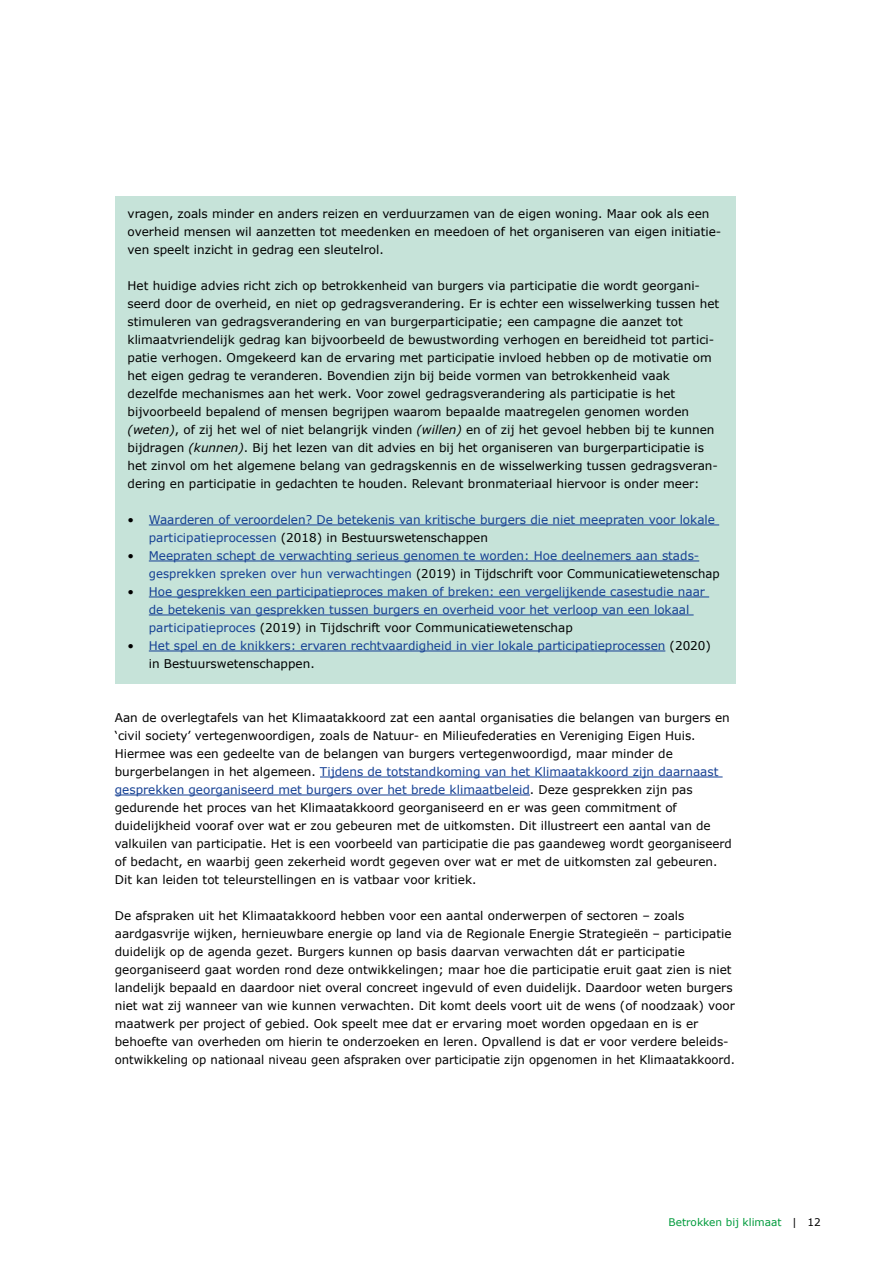
<style>
.page{position:relative;width:893px;height:1263px;background:#fff}
.page>*{position:absolute;margin:0;border:0;box-sizing:border-box;transform-origin:0 0}
.t1{font:12px/18px "Verdana";color:#000}
.t2{font:12px/18px "Verdana";color:#143f93}
.t3{font:10.5px "Verdana";color:#009b3c}
.s1{font-style:italic}
.s2{color:#000}
.s3{color:#143f93}
</style>
<div class="page">
<div style="left:115px;top:196px;width:621px;height:73px;background:#c6e3d9"></div>
<div style="left:115px;top:268px;width:621px;height:235px;background:#c6e3d9"></div>
<div style="left:115px;top:502px;width:621px;height:55px;background:#c6e3d9"></div>
<hr style="left:149px;top:525px;width:570px;height:1px;background:#143f93">
<div style="left:115px;top:538px;width:621px;height:55px;background:#c6e3d9"></div>
<hr style="left:149px;top:561px;width:550px;height:1px;background:#143f93">
<div style="left:115px;top:574px;width:621px;height:73px;background:#c6e3d9"></div>
<hr style="left:149px;top:597px;width:560px;height:1px;background:#143f93">
<hr style="left:149px;top:615px;width:545px;height:1px;background:#143f93">
<div style="left:115px;top:628px;width:621px;height:55px;background:#c6e3d9"></div>
<hr style="left:149px;top:651px;width:516px;height:1px;background:#143f93">
<hr style="left:320px;top:777px;width:403px;height:1px;background:#143f93">
<hr style="left:115px;top:795px;width:415px;height:1px;background:#143f93">
<p class="t1" style="left:128px;top:205px;width:595px">vragen, zoals minder en anders reizen en verduurzamen van de eigen woning. Maar ook als een overheid mensen wil aanzetten tot meedenken en meedoen of het organiseren van eigen initiatie&shy;ven speelt inzicht in gedrag een sleutelrol.</p>
<p class="t1" style="left:128px;top:277px;width:593px">Het huidige advies richt zich op betrokkenheid van burgers via participatie die wordt georgani&shy;seerd door de overheid, en niet op gedragsverandering. Er is echter een wisselwerking tussen het stimuleren van gedragsverandering en van burgerparticipatie; een campagne die aanzet tot klimaatvriendelijk gedrag kan bijvoorbeeld de bewustwording verhogen en bereidheid tot partici&shy;patie verhogen. Omgekeerd kan de ervaring met participatie invloed hebben op de motivatie om het eigen gedrag te veranderen. Bovendien zijn bij beide vormen van betrokkenheid vaak dezelfde mechanismes aan het werk. Voor zowel gedragsverandering als participatie is het bijvoorbeeld bepalend of mensen begrijpen waarom bepaalde maatregelen genomen worden <span class="s1">(weten)</span>, of zij het wel of niet belangrijk vinden <span class="s1">(willen)</span> en of zij het gevoel hebben bij te kunnen bijdragen <span class="s1">(kunnen)</span>. Bij het lezen van dit advies en bij het organiseren van burgerparticipatie is het zinvol om het algemene belang van gedragskennis en de wisselwerking tussen gedragsveran&shy;dering en participatie in gedachten te houden. Relevant bronmateriaal hiervoor is onder meer:</p>
<p class="t2" style="left:149px;top:511px;width:568px;text-indent:-21px"><span class="s2">•</span> Waarderen of veroordelen? De betekenis van kritische burgers die niet meepraten voor lokale participatieprocessen <span class="s2">(2018) in Bestuurswetenschappen</span></p>
<p class="t2" style="left:149px;top:547px;width:572px;text-indent:-21px"><span class="s2">•</span> Meepraten schept de verwachting serieus genomen te worden: Hoe deelnemers aan stads&shy;gesprekken spreken over hun verwachtingen <span class="s2">(2019) in Tijdschrift voor Communicatiewetenschap</span></p>
<p class="t2" style="left:149px;top:583px;width:558px;text-indent:-21px"><span class="s2">•</span> Hoe gesprekken een participatieproces maken of breken: een vergelijkende casestudie naar de betekenis van gesprekken tussen burgers en overheid voor het verloop van een lokaal participatieproces <span class="s2">(2019) in Tijdschrift voor Communicatiewetenschap</span></p>
<p class="t2" style="left:149px;top:637px;width:564px;text-indent:-21px"><span class="s2">•</span> Het spel en de knikkers: ervaren rechtvaardigheid in vier lokale participatieprocessen <span class="s2">(2020) in Bestuurswetenschappen.</span></p>
<p class="t1" style="left:115px;top:709px;width:618px">Aan de overlegtafels van het Klimaatakkoord zat een aantal organisaties die belangen van burgers en ‘civil society’ vertegenwoordigen, zoals de Natuur- en Milieufederaties en Vereniging Eigen Huis.<br>Hiermee was een gedeelte van de belangen van burgers vertegenwoordigd, maar minder de burgerbelangen in het algemeen. <span class="s3">Tijdens de totstandkoming van het Klimaatakkoord zijn daarnaast gesprekken georganiseerd met burgers over het brede klimaatbeleid</span>. Deze gesprekken zijn pas gedurende het proces van het Klimaatakkoord georganiseerd en er was geen commitment of duidelijkheid vooraf over wat er zou gebeuren met de uitkomsten. Dit illustreert een aantal van de valkuilen van participatie. Het is een voorbeeld van participatie die pas gaandeweg wordt georganiseerd of bedacht, en waarbij geen zekerheid wordt gegeven over wat er met de uitkomsten zal gebeuren.<br>Dit kan leiden tot teleurstellingen en is vatbaar voor kritiek.</p>
<p class="t1" style="left:115px;top:907px;width:622px">De afspraken uit het Klimaatakkoord hebben voor een aantal onderwerpen of sectoren – zoals aardgasvrije wijken, hernieuwbare energie op land via de Regionale Energie Strategieën – participatie duidelijk op de agenda gezet. Burgers kunnen op basis daarvan verwachten dát er participatie georganiseerd gaat worden rond deze ontwikkelingen; maar hoe die participatie eruit gaat zien is niet landelijk bepaald en daardoor niet overal concreet ingevuld of even duidelijk. Daardoor weten burgers niet wat zij wanneer van wie kunnen verwachten. Dit komt deels voort uit de wens (of noodzaak) voor maatwerk per project of gebied. Ook speelt mee dat er ervaring moet worden opgedaan en is er behoefte van overheden om hierin te onderzoeken en leren. Opvallend is dat er voor verdere beleids&shy;ontwikkeling op nationaal niveau geen afspraken over participatie zijn opgenomen in het Klimaatakkoord.</p>
<p class="t3" style="left:668px;top:1215px;width:154px">Betrokken bij klimaat <span class="s2">| 12</span></p>
</div>
